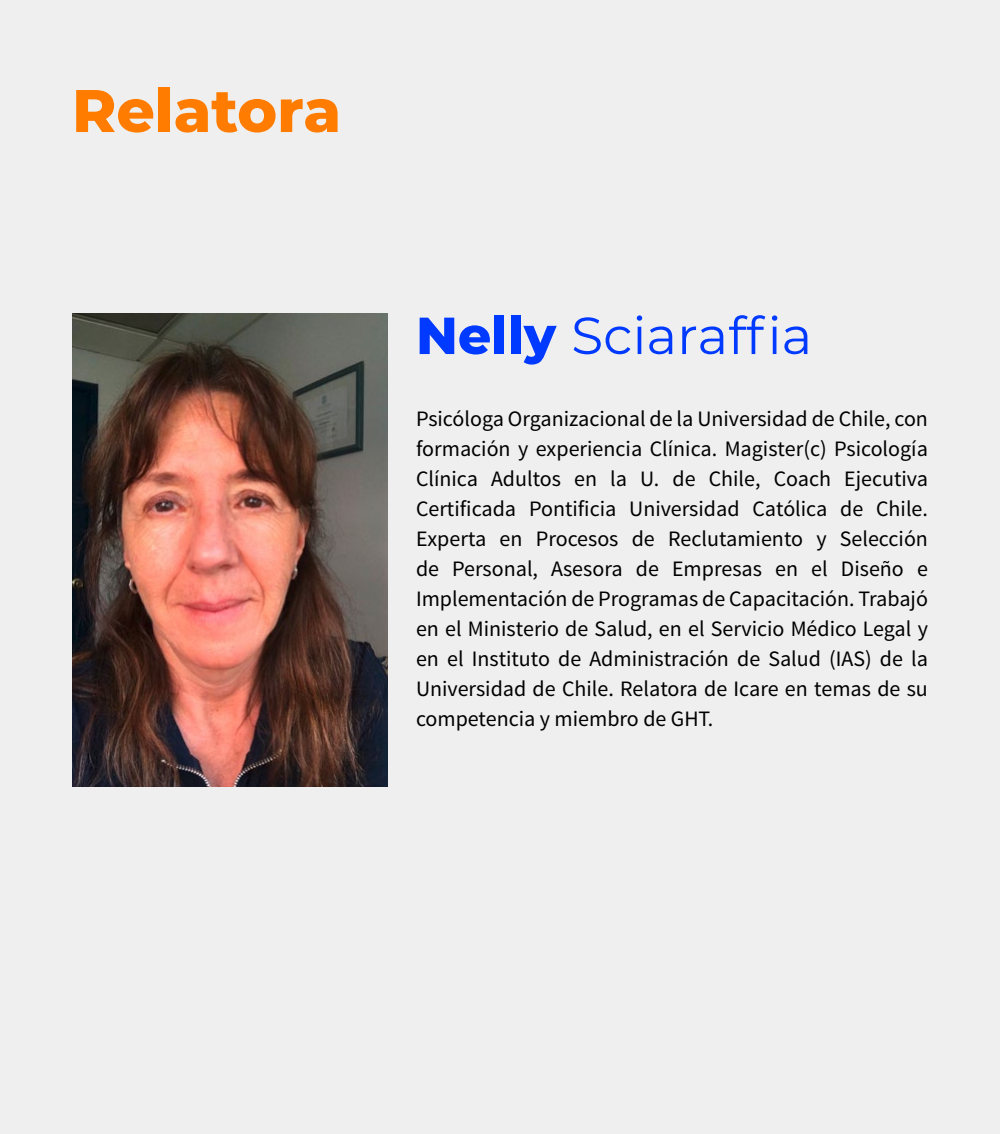
<style>
.page{position:relative;width:1000px;height:1134px;background:#efefef}
.page>*{position:absolute;margin:0;border:0;box-sizing:border-box;transform-origin:0 0}
.t1{font:800 60px "Montserrat";color:#ff7c00}
.t2{font:52px "Montserrat";color:#0039ff}
.t3{font:22px/30px "Source Sans Pro";color:#000;text-align:justify}
.s1{font-weight:800}
</style>
<div class="page">
<img style="left:72px;top:313px;width:315px;height:473px">
<h1 class="t1" style="left:72px;top:67px;width:271px">Relatora</h1>
<h2 class="t2" style="left:416px;top:300px;width:398px"><span class="s1">Nelly</span> Sciaraffia</h2>
<p class="t3" style="left:416px;top:404px;width:514px">Psicóloga Organizacional de la Universidad de Chile, con formación y experiencia Clínica. Magister(c) Psicología Clínica Adultos en la U. de Chile, Coach Ejecutiva Certificada Pontificia Universidad Católica de Chile.<br>Experta en Procesos de Reclutamiento y Selección de Personal, Asesora de Empresas en el Diseño e Implementación de Programas de Capacitación. Trabajó en el Ministerio de Salud, en el Servicio Médico Legal y en el Instituto de Administración de Salud (IAS) de la Universidad de Chile. Relatora de Icare en temas de su competencia y miembro de GHT.</p>
</div>
